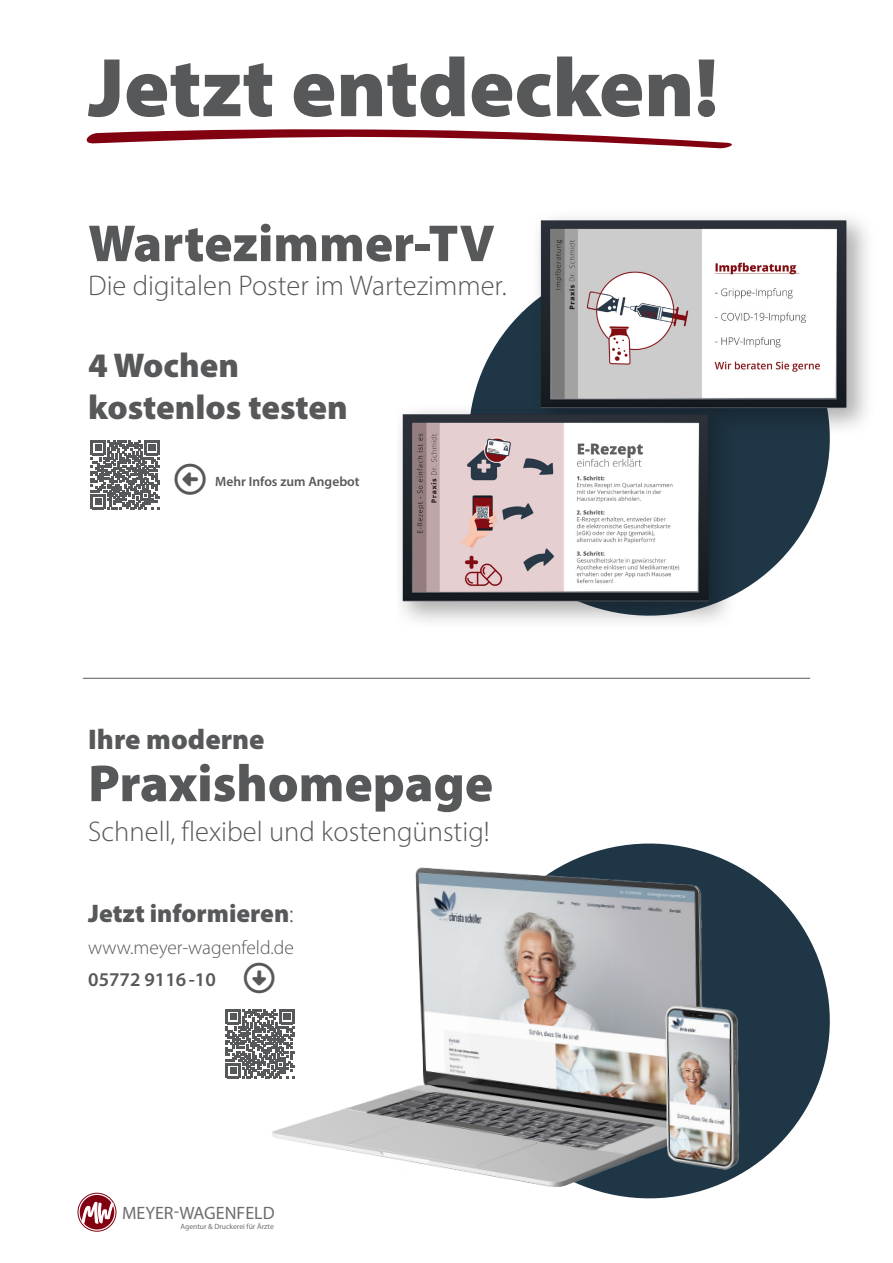
<style>
.page{position:relative;width:893px;height:1263px;background:#fff}
.page>*{position:absolute;margin:0;border:0;box-sizing:border-box;transform-origin:0 0}
.t1{font:900 84px "Myriad Pro";color:#57585a}
.t2{font:900 52.5px "Myriad Pro";color:#57585a}
.t3{font:900 34.5px/41.4px "Myriad Pro";color:#57585a}
.t4{font:300 28.5px "Myriad Pro";color:#57585a}
.t5{font:900 28.5px "Myriad Pro";color:#57585a}
.copy{font:900 25.5px "Myriad Pro";color:#57585a}
.copy-2{font:300 19.5px "Myriad Pro";color:#57585a}
.copy-3{font:600 19.5px "Myriad Pro";color:#57585a}
.t6{font:18px "Myriad Pro";color:#6c6d70}
.copy-4{font:600 13.5px "Myriad Pro";color:#57585a}
.t7{font:7.65px "Myriad Pro";color:#6c6d70}
.s1{font-weight:300}
</style>
<div class="page">
<svg style="left:475px;top:314px;width:354px;height:266px;fill:#1f3646"></svg>
<svg style="left:765px;top:885px;width:65px;height:272px;fill:#1f3646"></svg>
<svg style="left:78px;top:1193px;width:38px;height:38px"></svg>
<div style="left:78px;top:1193px;width:38px;height:38px;border:1px solid #820111;border-radius:50%"></div>
<div style="left:80px;top:1195px;width:34px;height:34px;background:#820111;border-radius:50%"></div>
<svg style="left:82px;top:1201px;width:32px;height:31px"></svg>
<svg style="left:91px;top:441px;width:68px;height:68px"></svg>
<img style="left:520px;top:217px;width:347px;height:244px">
<img style="left:400px;top:390px;width:358px;height:232px">
<img style="left:254px;top:843px;width:511px;height:356px">
<svg style="left:226px;top:1009px;width:68px;height:69px"></svg>
<svg style="left:86px;top:129px;width:646px;height:20px"></svg>
<hr style="left:83px;top:678px;width:727px;height:1px;background:#57585a">
<svg style="left:254px;top:956px;width:27px;height:43px"></svg>
<p class="t1" style="left:88px;top:32px;width:632px">Jetzt entdecken!</p>
<p class="t2" style="left:88px;top:208px;width:408px">Wartezimmer-TV</p>
<p class="t4" style="left:88px;top:269px;width:420px">Die digitalen Poster im Wartezimmer.</p>
<p class="t3" style="left:88px;top:343px;width:261px">4 Wochen kostenlos testen</p>
<p class="copy-4" style="left:215px;top:473px;width:146px">Mehr Infos zum Angebot</p>
<p class="t5" style="left:88px;top:720px;width:178px">Ihre moderne</p>
<p class="t2" style="left:88px;top:748px;width:406px">Praxishomepage</p>
<p class="t4" style="left:88px;top:814px;width:403px">Schnell, flexibel und kostengünstig!</p>
<p class="copy" style="left:88px;top:896px;width:207px">Jetzt informieren<span class="s1">:</span></p>
<p class="copy-2" style="left:88px;top:935px;width:207px">www.meyer-wagenfeld.de</p>
<p class="copy-3" style="left:88px;top:966px;width:129px">05772 9116-10</p>
<p class="t6" style="left:122px;top:1202px;width:154px">MEYER-WAGENFELD</p>
<p class="t7" style="left:180px;top:1221px;width:95px">Agentur &amp; Druckerei für Ärzte</p>
</div>
